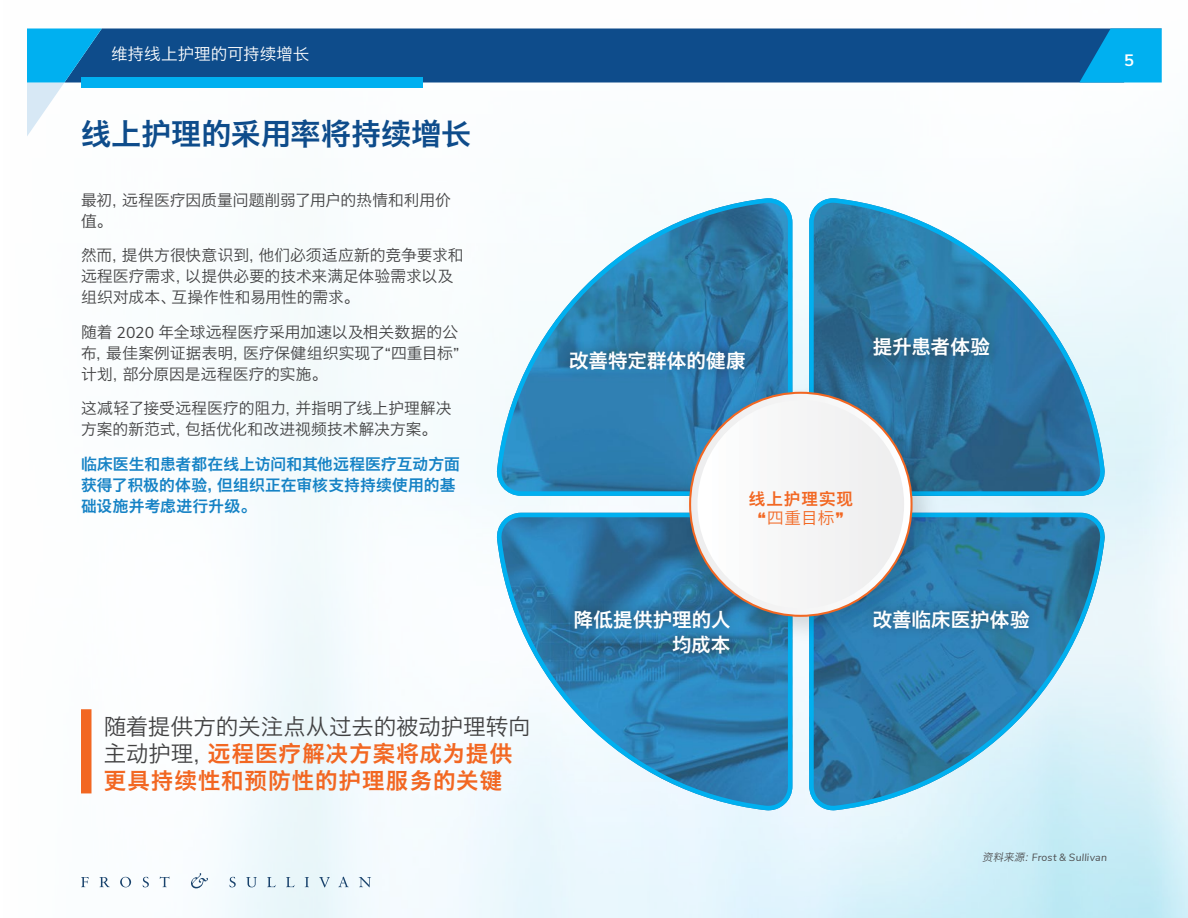
<style>
.page{position:relative;width:1188px;height:918px;background:#fff}
.page>*{position:absolute;margin:0;border:0;box-sizing:border-box;transform-origin:0 0}
.t1{font:30px "Hiragino Sans GB W6";color:#0e4c8b}
.t2{font:22.5px/27px "Hiragino Sans GB W6";letter-spacing:.045em;color:#f26722}
.t3{font:22.5px "Hiragino Sans GB W3";letter-spacing:-.005em;color:#414142}
.t4{font:19.5px "Hiragino Sans GB W6";letter-spacing:.01em;color:#fff}
.t5{font:16.5px "Hiragino Sans GB W3";letter-spacing:.01em;color:#fff}
.t6{font:16.5px "Hiragino Sans GB W6";letter-spacing:.065em;color:#f26722}
.t7{font:16.5px "Hiragino Sans GB W3";color:#f26722}
.t8{font:700 16.5px "Nunito Sans";color:#fff}
.t9{font:15.75px/21px "Hiragino Sans GB W3";color:#414142}
.t10{font:15.75px/21px "Hiragino Sans GB W6";letter-spacing:.01em;color:#1582c5}
.t11{font:italic 10.5px "Nunito Sans";letter-spacing:.02em;color:#4d4d4f}
.s1{font-family:"Nunito Sans"}
.s2{font-family:"Hiragino Sans GB W3";color:#414142}
.s3{font-family:"Nunito Sans";font-weight:900}
.s4{font-family:"Hiragino Sans GB W3"}
</style>
<div class="page">
<img style="left:726px;top:492px;width:462px;height:426px">
<div style="left:0;top:0;width:726px;height:918px;background:linear-gradient(to right,#fffffe,#e7f6fd)"></div>
<div style="left:0;top:0;width:1188px;height:492px;background:#fff"></div>
<div style="left:102px;top:28px;width:1060px;height:54px;background:#0e4c8b"></div>
<div style="left:81px;top:77px;width:341px;height:11px;background:#00b0f0"></div>
<svg style="left:27px;top:28px;width:75px;height:108px"></svg>
<svg style="left:1079px;top:29px;width:83px;height:54px"></svg>
<svg style="left:81px;top:877px;width:8px;height:10px"></svg>
<svg style="left:100px;top:877px;width:10px;height:10px"></svg>
<svg style="left:120px;top:877px;width:11px;height:10px"></svg>
<svg style="left:143px;top:877px;width:6px;height:10px"></svg>
<svg style="left:160px;top:877px;width:9px;height:10px"></svg>
<svg style="left:229px;top:877px;width:7px;height:10px"></svg>
<svg style="left:246px;top:877px;width:11px;height:10px"></svg>
<svg style="left:267px;top:877px;width:9px;height:10px"></svg>
<svg style="left:286px;top:877px;width:9px;height:10px"></svg>
<svg style="left:305px;top:877px;width:4px;height:10px"></svg>
<svg style="left:319px;top:877px;width:11px;height:10px"></svg>
<svg style="left:338px;top:877px;width:11px;height:10px"></svg>
<svg style="left:359px;top:877px;width:12px;height:10px"></svg>
<svg style="left:191px;top:873px;width:17px;height:15px"></svg>
<svg style="left:495px;top:198px;width:297px;height:298px"></svg>
<svg style="left:809px;top:198px;width:297px;height:298px"></svg>
<svg style="left:495px;top:513px;width:297px;height:297px"></svg>
<svg style="left:809px;top:513px;width:297px;height:297px"></svg>
<img style="left:670px;top:373px;width:280px;height:281px">
<svg style="left:690px;top:393px;width:222px;height:223px"></svg>
<svg style="left:698px;top:400px;width:206px;height:208px"></svg>
<div style="left:81px;top:709px;width:11px;height:84px;background:#f26722"></div>
<div style="left:862px;top:325px;width:139px;height:43px;background:#231f20;opacity:.45"></div>
<div style="left:558px;top:339px;width:199px;height:42px;background:#231f20;opacity:.45"></div>
<div style="left:861px;top:598px;width:180px;height:42px;background:#231f20;opacity:.45"></div>
<div style="left:563px;top:598px;width:178px;height:68px;background:#231f20;opacity:.45"></div>
<p class="t5" style="left:111px;top:44px;width:200px">维持线上护理的可持续增长</p>
<p class="t8" style="left:1124px;top:48px;width:11px">5</p>
<h1 class="t1" style="left:81px;top:114px;width:392px">线上护理的采用率将持续增长</h1>
<p class="t9" style="left:81px;top:189px;width:372px">最初，远程医疗因质量问题削弱了用户的热情和利用价值。</p>
<p class="t9" style="left:81px;top:244px;width:384px">然而，提供方很快意识到，他们必须适应新的竞争要求和远程医疗需求，以提供必要的技术来满足体验需求以及组织对成本、互操作性和易用性的需求。</p>
<p class="t9" style="left:81px;top:321px;width:380px;text-align:justify">随着 <span class="s1">2020</span> 年全球远程医疗采用加速以及相关数据的公布，最佳案例证据表明，医疗保健组织实现了<span class="s1">“</span>四重目标<span class="s1">”</span>计划，部分原因是远程医疗的实施。</p>
<p class="t9" style="left:81px;top:397px;width:372px">这减轻了接受远程医疗的阻力，并指明了线上护理解决方案的新范式，包括优化和改进视频技术解决方案。</p>
<p class="t10" style="left:81px;top:453px;width:381px">临床医生和患者都在线上访问和其他远程医疗互动方面获得了积极的体验，但组织正在审核支持持续使用的基础设施并考虑进行升级。</p>
<h2 class="t3" style="left:104px;top:712px;width:428px">随着提供方的关注点从过去的被动护理转向</h2>
<h2 class="t2" style="left:104px;top:739px;width:410px"><span class="s2">主动护理，</span>远程医疗解决方案将成为提供更具持续性和预防性的护理服务的关键</h2>
<p class="t4" style="left:569px;top:348px;width:178px">改善特定群体的健康</p>
<p class="t4" style="left:873px;top:334px;width:119px">提升患者体验</p>
<p class="t6" style="left:749px;top:488px;width:106px">线上护理实现</p>
<p class="t7" style="left:758px;top:508px;width:87px"><span class="s3">“</span>四重目标<span class="s3">”</span></p>
<p class="t4" style="left:573px;top:606px;width:159px">降低提供护理的人</p>
<p class="t4" style="left:873px;top:606px;width:158px">改善临床医护体验</p>
<p class="t4" style="left:672px;top:632px;width:60px">均成本</p>
<p class="t11" style="left:982px;top:850px;width:126px"><span class="s4">资料来源：</span>Frost &amp; Sullivan</p>
</div>
